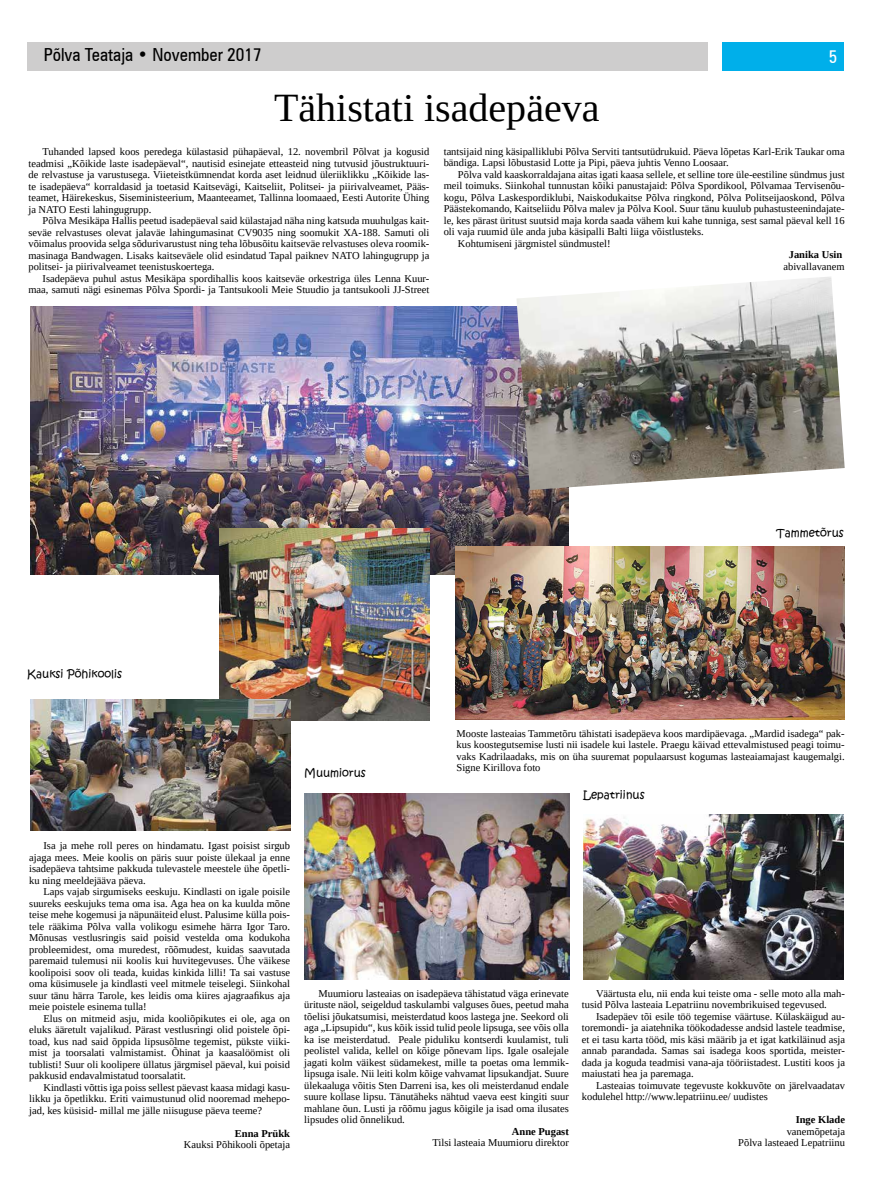
<style>
.page{position:relative;width:893px;height:1191px;background:#fff}
.page>*{position:absolute;margin:0;border:0;box-sizing:border-box;transform-origin:0 0}
.t1{font:40px "Liberation Serif";color:#000}
.t2{font:condensed 18px "Zurich BT";color:#000}
.t3{font:condensed 18px "Zurich BT";color:#fff}
.t4{font:11px "Kristen ITC";color:#000}
.t5{font:10.5px/11.5px "Liberation Serif";color:#000;text-align:justify}
.t6{font:700 10.5px "Liberation Serif";color:#000}
</style>
<div class="page">
<img style="left:30px;top:306px;width:539px;height:268px">
<img style="left:516px;top:277px;width:329px;height:213px">
<div style="left:27px;top:42px;width:681px;height:28px;background:#cecdcd"></div>
<div style="left:722px;top:42px;width:122px;height:28px;background:#00afea"></div>
<img style="left:583px;top:814px;width:261px;height:165px">
<img style="left:455px;top:547px;width:389px;height:172px">
<img style="left:304px;top:793px;width:266px;height:186px">
<img style="left:219px;top:529px;width:210px;height:192px">
<img style="left:30px;top:699px;width:260px;height:132px">
<h2 class="t2" style="left:44px;top:44px;width:219px">Põlva Teataja • November 2017</h2>
<h2 class="t3" style="left:829px;top:46px;width:10px">5</h2>
<h1 class="t1" style="left:274px;top:82px;width:327px">Tähistati isadepäeva</h1>
<p class="t5" style="left:28px;top:146px;width:402px;text-indent:14px">Tuhanded lapsed koos peredega külastasid pühapäeval, 12. novembril Põlvat ja kogusid teadmisi „Kõikide laste isadepäeval“, nautisid esinejate etteasteid ning tutvusid jõustruktuuri&shy;de relvastuse ja varustusega. Viieteistkümnendat korda aset leidnud üleriiklikku „Kõikide las&shy;te isadepäeva“ korraldasid ja toetasid Kaitsevägi, Kaitseliit, Politsei- ja piirivalveamet, Pääs&shy;teamet, Häirekeskus, Siseministeerium, Maanteeamet, Tallinna loomaaed, Eesti Autorite Ühing ja NATO Eesti lahingugrupp.</p>
<p class="t5" style="left:28px;top:215px;width:402px;text-indent:14px">Põlva Mesikäpa Hallis peetud isadepäeval said külastajad näha ning katsuda muuhulgas kait&shy;seväe relvastuses olevat jalaväe lahingumasinat CV9035 ning soomukit XA-188. Samuti oli võimalus proovida selga sõdurivarustust ning teha lõbusõitu kaitseväe relvastuses oleva roomik&shy;masinaga Bandwagen. Lisaks kaitseväele olid esindatud Tapal paiknev NATO lahingugrupp ja politsei- ja piirivalveamet teenistuskoertega.</p>
<p class="t5" style="left:28px;top:272px;width:402px;text-align:right">Isadepäeva puhul astus Mesikäpa spordihallis koos kaitseväe orkestriga üles Lenna Kuur&shy;maa, samuti nägi esinemas Põlva Spordi- ja Tantsukooli Meie Stuudio ja tantsukooli JJ-Street</p>
<p class="t5" style="left:444px;top:145px;width:402px">tantsijaid ning käsipalliklubi Põlva Serviti tantsutüdrukuid. Päeva lõpetas Karl-Erik Taukar oma bändiga. Lapsi lõbustasid Lotte ja Pipi, päeva juhtis Venno Loosaar.</p>
<p class="t5" style="left:458px;top:168px;width:388px">Põlva vald kaaskorraldajana aitas igati kaasa sellele, et selline tore üle-eestiline sündmus just</p>
<p class="t5" style="left:444px;top:180px;width:402px">meil toimuks. Siinkohal tunnustan kõiki panustajaid: Põlva Spordikool, Põlvamaa Tervisenõu-</p>
<p class="t5" style="left:444px;top:191px;width:402px">kogu, Põlva Laskespordiklubi, Naiskodukaitse Põlva ringkond, Põlva Politseijaoskond, Põlva</p>
<p class="t5" style="left:444px;top:203px;width:402px">Päästekomando, Kaitseliidu Põlva malev ja Põlva Kool. Suur tänu kuulub puhastusteenindajate-</p>
<p class="t5" style="left:444px;top:214px;width:402px">le, kes pärast üritust suutsid maja korda saada vähem kui kahe tunniga, sest samal päeval kell 16</p>
<p class="t5" style="left:444px;top:226px;width:262px">oli vaja ruumid üle anda juba käsipalli Balti liiga võistlusteks.</p>
<p class="t5" style="left:458px;top:237px;width:154px">Kohtumiseni järgmistel sündmustel!</p>
<p class="t6" style="left:789px;top:247px;width:55px">Janika Usin</p>
<p class="t5" style="left:783px;top:260px;width:63px">abivallavanem</p>
<p class="t4" style="left:27px;top:667px;width:97px">Kauksi Põhikoolis</p>
<p class="t4" style="left:304px;top:766px;width:63px">Muumiorus</p>
<p class="t4" style="left:777px;top:526px;width:69px">Tammetõrus</p>
<p class="t5" style="left:456px;top:727px;width:390px">Mooste lasteaias Tammetõru tähistati isadepäeva koos mardipäevaga. „Mardid isadega“ pak&shy;kus koostegutsemise lusti nii isadele kui lastele. Praegu käivad ettevalmistused peagi toimu&shy;vaks Kadrilaadaks, mis on üha suuremat populaarsust kogumas lasteaiamajast kaugemalgi.<br>Signe Kirillova foto</p>
<p class="t4" style="left:583px;top:788px;width:63px">Lepatriinus</p>
<p class="t5" style="left:29px;top:839px;width:262px;text-indent:14px">Isa ja mehe roll peres on hindamatu. Igast poisist sirgub ajaga mees. Meie koolis on päris suur poiste ülekaal ja enne isadepäeva tahtsime pakkuda tulevastele meestele ühe õpetli&shy;ku ning meeldejääva päeva.</p>
<p class="t5" style="left:29px;top:885px;width:262px;text-indent:14px">Laps vajab sirgumiseks eeskuju. Kindlasti on igale poisile suureks eeskujuks tema oma isa. Aga hea on ka kuulda mõne teise mehe kogemusi ja näpunäiteid elust. Palusime külla pois&shy;tele rääkima Põlva valla volikogu esimehe härra Igor Taro.<br>Mõnusas vestlusringis said poisid vestelda oma kodukoha probleemidest, oma muredest, rõõmudest, kuidas saavutada paremaid tulemusi nii koolis kui huvitegevuses. Ühe väikese koolipoisi soov oli teada, kuidas kinkida lilli! Ta sai vastuse oma küsimusele ja kindlasti veel mitmele teiselegi. Siinkohal suur tänu härra Tarole, kes leidis oma kiires ajagraafikus aja meie poistele esinema tulla!</p>
<p class="t5" style="left:29px;top:1012px;width:262px;text-indent:14px">Elus on mitmeid asju, mida kooliõpikutes ei ole, aga on eluks ääretult vajalikud. Pärast vestlusringi olid poistele õpi&shy;toad, kus nad said õppida lipsusõlme tegemist, pükste viiki&shy;mist ja toorsalati valmistamist. Õhinat ja kaasalöömist oli tublisti! Suur oli koolipere üllatus järgmisel päeval, kui poisid pakkusid endavalmistatud toorsalatit.</p>
<p class="t5" style="left:29px;top:1081px;width:262px;text-indent:14px">Kindlasti võttis iga poiss sellest päevast kaasa midagi kasu&shy;likku ja õpetlikku. Eriti vaimustunud olid nooremad mehepo&shy;jad, kes küsisid- millal me jälle niisuguse päeva teeme?</p>
<p class="t6" style="left:235px;top:1126px;width:57px">Enna Prükk</p>
<p class="t5" style="left:184px;top:1138px;width:108px">Kauksi Põhikooli õpetaja</p>
<p class="t5" style="left:304px;top:987px;width:266px;text-indent:14px">Muumioru lasteaias on isadepäeva tähistatud väga erinevate ürituste näol, seigeldud taskulambi valguses õues, peetud maha tõelisi jõukatsumisi, meisterdatud koos lastega jne. Seekord oli aga „Lipsupidu“, kus kõik issid tulid peole lipsuga, see võis olla ka ise meisterdatud. Peale piduliku kontserdi kuulamist, tuli peolistel valida, kellel on kõige põnevam lips. Igale osalejale jagati kolm väikest südamekest, mille ta poetas oma lemmik&shy;lipsuga isale. Nii leiti kolm kõige vahvamat lipsukandjat. Suure ülekaaluga võitis Sten Darreni isa, kes oli meisterdanud endale suure kollase lipsu. Tänutäheks nähtud vaeva eest kingiti suur mahlane õun. Lusti ja rõõmu jagus kõigile ja isad oma ilusates lipsudes olid õnnelikud.</p>
<p class="t6" style="left:512px;top:1124px;width:58px">Anne Pugast</p>
<p class="t5" style="left:432px;top:1137px;width:138px">Tilsi lasteaia Muumioru direktor</p>
<p class="t5" style="left:582px;top:987px;width:265px;text-indent:14px">Väärtusta elu, nii enda kui teiste oma - selle moto alla mah&shy;tusid Põlva lasteaia Lepatriinu novembrikuised tegevused.</p>
<p class="t5" style="left:582px;top:1010px;width:265px;text-indent:14px">Isadepäev tõi esile töö tegemise väärtuse. Külaskäigud au&shy;toremondi- ja aiatehnika töökodadesse andsid lastele teadmise, et ei tasu karta tööd, mis käsi määrib ja et igat katkiläinud asja annab parandada. Samas sai isadega koos sportida, meister&shy;dada ja koguda teadmisi vana-aja tööriistadest. Lustiti koos ja maiustati hea ja paremaga.</p>
<p class="t5" style="left:582px;top:1079px;width:265px;text-indent:14px">Lasteaias toimuvate tegevuste kokkuvõte on järelvaadatav kodulehel http://www.lepatriinu.ee/ uudistes</p>
<p class="t6" style="left:796px;top:1112px;width:51px">Inge Klade</p>
<p class="t5" style="left:738px;top:1125px;width:108px;text-align:right">vanemõpetaja<br>Põlva lasteaed Lepatriinu</p>
</div>
